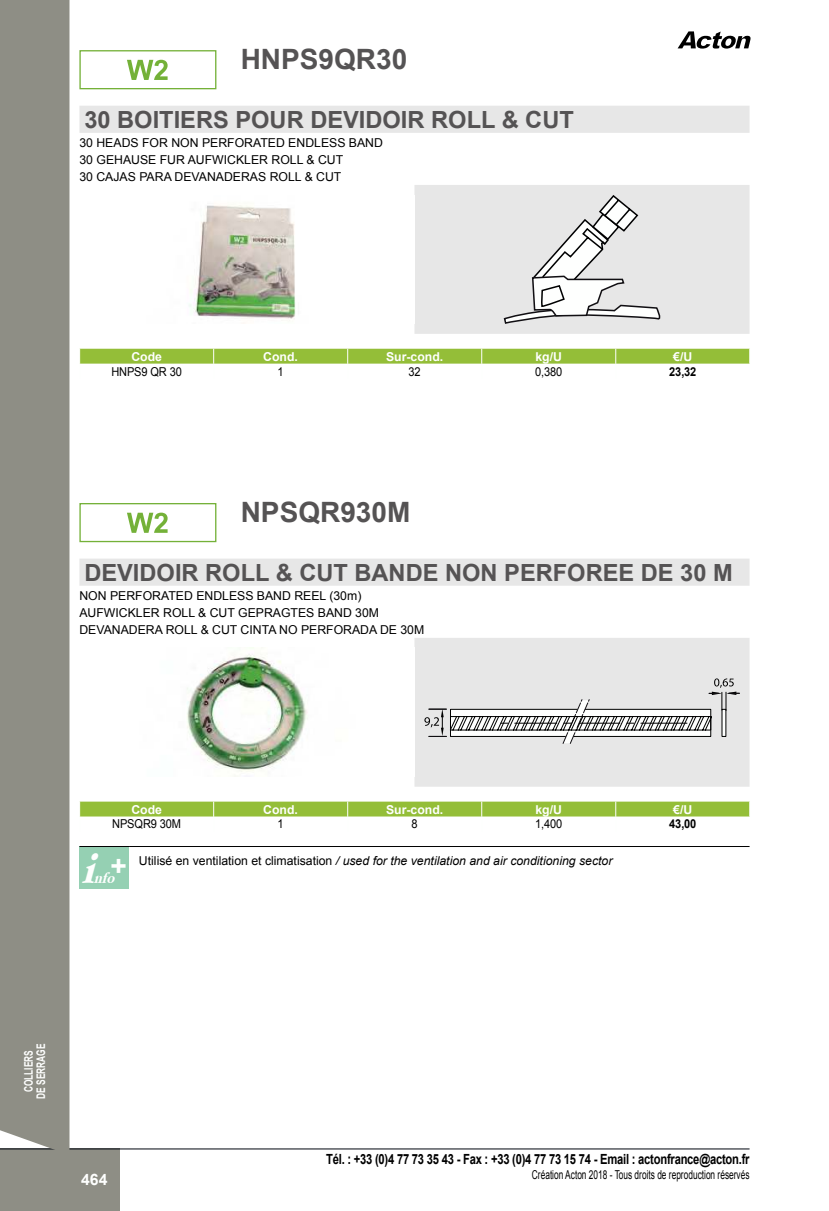
<style>
.page{position:relative;width:829px;height:1211px;background:#fff}
.page>*{position:absolute;margin:0;border:0;box-sizing:border-box;transform-origin:0 0}
.t1{font:italic 700 45.5px "Apple Garamond";color:#fefffe}
.t2{font:700 28px "Arial";color:#555354}
.t3{font:700 23.62px "Arial";color:#555354}
.t4{font:italic 700 15.75px "Apple Garamond";color:#fefffe}
.t5{font:700 15.75px "Arial";color:#fefffe}
.t6{font:700 14px "Arial";letter-spacing:-.02em;color:#000;scale:.8 1}
.t7{font:12.25px/17.3px "Arial";color:#000}
.t8{font:italic 12.25px "Arial";color:#000}
.t9{font:12.25px "Arial";color:#000;scale:.68 1}
.t10{font:700 12.25px "Arial";color:#fefffe}
.t11{font:12.25px "Arial";color:#000;scale:.9 1}
.t12{font:700 12.25px "Arial";letter-spacing:-.01em;color:#000;scale:.9 1}
.t13{font:700 11.9px/12.2px "Arial";color:#fefffe;text-align:center;scale:.7 1}
.s1{font-style:normal}
</style>
<div class="page">
<div style="left:0;top:1148px;width:119px;height:62px;background:#8e8e85"></div>
<hr style="left:0;top:1148px;width:749px;height:1px;background:#000610">
<div style="left:0;top:0;width:69px;height:1150px;background:#8e8e85"></div>
<svg style="left:677px;top:31px;width:73px;height:18px"></svg>
<svg style="left:79px;top:559px;width:670px;height:227px;fill:#e7e7e7"></svg>
<svg style="left:127px;top:512px;width:40px;height:21px"></svg>
<div style="left:79px;top:503px;width:137px;height:39px;border:1px solid #74b138"></div>
<img style="left:79px;top:648px;width:335px;height:128px">
<svg style="left:424px;top:678px;width:315px;height:65px"></svg>
<svg style="left:79px;top:801px;width:671px;height:16px;background:#9cc247"></svg>
<div style="left:79px;top:846px;width:50px;height:43px;background:#95d0b3"></div>
<hr style="left:79px;top:846px;width:50px;height:1px;background:#000">
<hr style="left:129px;top:846px;width:620px;height:1px;background:#000">
<svg style="left:79px;top:106px;width:670px;height:228px;fill:#e7e7e7"></svg>
<svg style="left:127px;top:60px;width:40px;height:20px"></svg>
<div style="left:79px;top:50px;width:137px;height:39px;border:1px solid #74b138"></div>
<img style="left:79px;top:195px;width:335px;height:129px">
<svg style="left:503px;top:195px;width:157px;height:129px"></svg>
<svg style="left:79px;top:349px;width:671px;height:15px;background:#97c03e"></svg>
<h2 class="t2" style="left:241px;top:49px;width:168px">HNPS9QR30</h2>
<h3 class="t3" style="left:84px;top:111px;width:491px">30 BOITIERS POUR DEVIDOIR ROLL &amp; CUT</h3>
<p class="t7" style="left:79px;top:135px;width:305px">30 HEADS FOR NON PERFORATED ENDLESS BAND<br>30 GEHAUSE FUR AUFWICKLER ROLL &amp; CUT<br>30 CAJAS PARA DEVANADERAS ROLL &amp; CUT</p>
<p class="t10" style="left:131px;top:352px;width:32px">Code</p>
<p class="t10" style="left:263px;top:352px;width:36px">Cond.</p>
<p class="t10" style="left:386px;top:352px;width:59px">Sur-cond.</p>
<p class="t10" style="left:535px;top:352px;width:28px">kg/U</p>
<p class="t10" style="left:673px;top:352px;width:21px">€/U</p>
<p class="t11" style="left:111px;top:366px;width:80px">HNPS9 QR 30</p>
<p class="t11" style="left:277px;top:366px;width:8px">1</p>
<p class="t11" style="left:408px;top:366px;width:15px">32</p>
<p class="t11" style="left:535px;top:366px;width:32px">0,380</p>
<p class="t12" style="left:669px;top:366px;width:32px">23,32</p>
<h2 class="t2" style="left:241px;top:501px;width:171px">NPSQR930M</h2>
<h3 class="t3" style="left:84px;top:563px;width:649px">DEVIDOIR ROLL &amp; CUT BANDE NON PERFOREE DE 30 M</h3>
<p class="t7" style="left:79px;top:587px;width:346px">NON PERFORATED ENDLESS BAND REEL (30m)<br>AUFWICKLER ROLL &amp; CUT GEPRAGTES BAND 30M<br>DEVANADERA ROLL &amp; CUT CINTA NO PERFORADA DE 30M</p>
<p class="t10" style="left:131px;top:804px;width:32px">Code</p>
<p class="t10" style="left:263px;top:804px;width:36px">Cond.</p>
<p class="t10" style="left:386px;top:804px;width:59px">Sur-cond.</p>
<p class="t10" style="left:535px;top:804px;width:28px">kg/U</p>
<p class="t10" style="left:673px;top:804px;width:21px">€/U</p>
<p class="t11" style="left:112px;top:819px;width:78px">NPSQR9 30M</p>
<p class="t11" style="left:277px;top:819px;width:8px">1</p>
<p class="t11" style="left:411px;top:819px;width:8px">8</p>
<p class="t11" style="left:535px;top:819px;width:32px">1,400</p>
<p class="t12" style="left:669px;top:819px;width:32px">43,00</p>
<h1 class="t1" style="left:82px;top:840px;width:22px">i</h1>
<p class="t4" style="left:94px;top:867px;width:34px">nfo<sup>+</sup></p>
<p class="t8" style="left:139px;top:856px;width:475px"><span class="s1">Utilisé en ventilation et climatisation</span> / used for the ventilation and air conditioning sector</p>
<p class="t13" style="left:24px;top:1098px;width:80px;rotate:-90deg">COLLIERS<br>DE SERRAGE</p>
<p class="t5" style="left:81px;top:1173px;width:28px">464</p>
<p class="t6" style="left:326px;top:1153px;width:530px">Tél. : +33 (0)4 77 73 35 43 - Fax : +33 (0)4 77 73 15 74 - Email : actonfrance@acton.fr</p>
<p class="t9" style="left:532px;top:1169px;width:321px">Création Acton 2018 - Tous droits de reproduction réservés</p>
</div>
